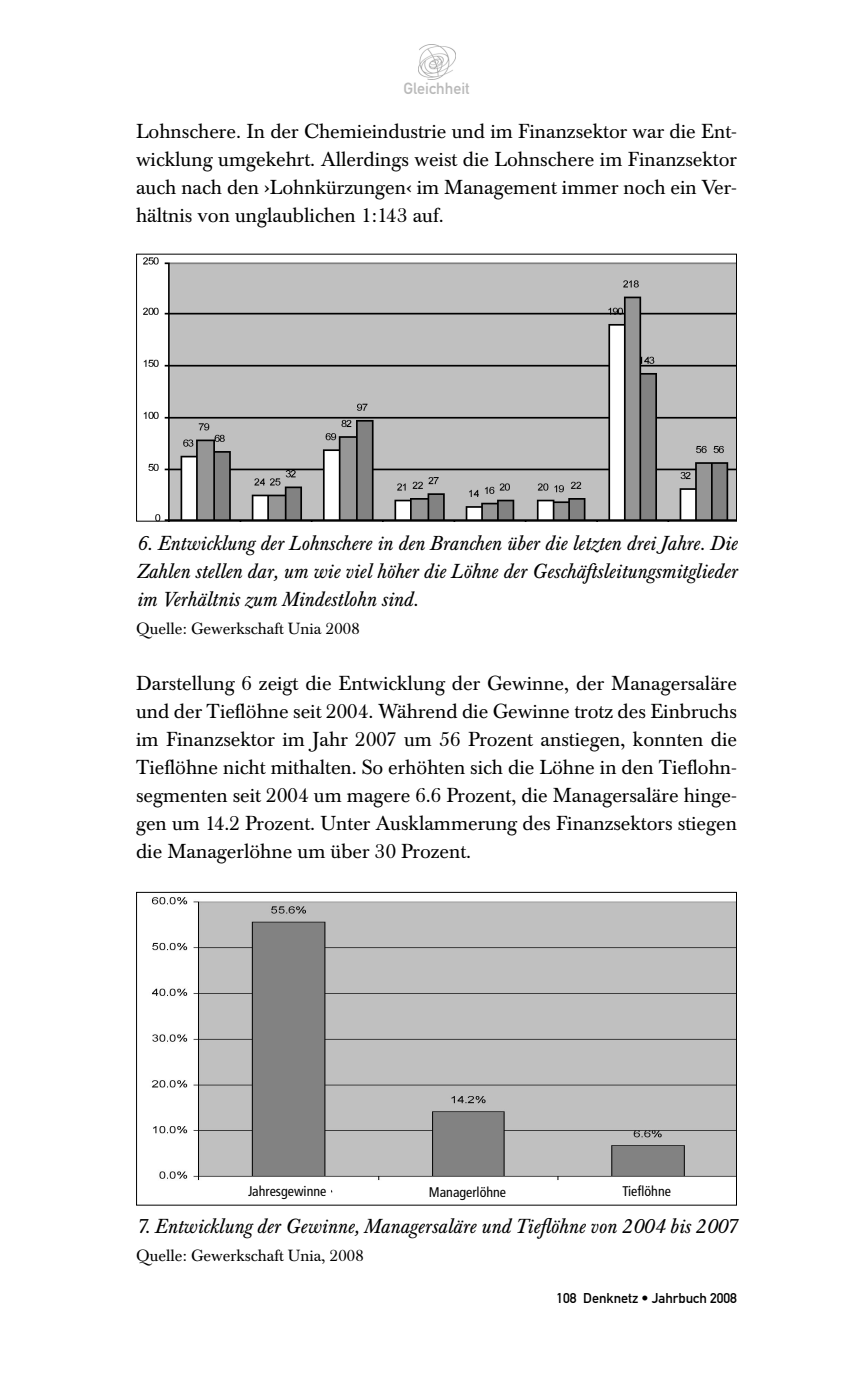
<style>
.page{position:relative;width:850px;height:1388px;background:#fff}
.page>*{position:absolute;margin:0;border:0;box-sizing:border-box;transform-origin:0 0}
.t1{font:20px/28px "Baskerville BE";color:#000;text-align:justify}
.t2{font:italic 20px/28px "Baskerville BE";color:#000;text-align:justify}
.t3{font:16px "Baskerville BE";color:#000}
.t4{font:16px "DIN Mittelschrift";color:#bababa}
.t5{font:condensed 14px "Frutiger";color:#000}
.t6{font:14px "DIN Mittelschrift";color:#000}
</style>
<div class="page">
<svg style="left:426px;top:44px;width:30px;height:16px"></svg>
<img style="left:418px;top:45px;width:37px;height:34px">
<img style="left:143px;top:257px;width:592px;height:263px">
<div style="left:136px;top:254px;width:601px;height:268px;border:1px solid #000"></div>
<img style="left:152px;top:897px;width:583px;height:296px">
<div style="left:244px;top:1183px;width:87px;height:18px;background:#fff"></div>
<div style="left:424px;top:1184px;width:87px;height:18px;background:#fff"></div>
<div style="left:603px;top:1183px;width:87px;height:18px;background:#fff"></div>
<p class="t4" style="left:403px;top:82px;width:68px">Gleichheit</p>
<p class="t1" style="left:136px;top:120px;width:602px">Lohnschere. In der Chemieindustrie und im Finanzsektor war die Ent&shy;wicklung umgekehrt. Allerdings weist die Lohnschere im Finanzsektor auch nach den ›Lohnkürzungen‹ im Management immer noch ein Ver&shy;hältnis von unglaublichen 1:143 auf.</p>
<p class="t2" style="left:136px;top:531px;width:602px">6. Entwicklung der Lohnschere in den Branchen über die letzten drei Jahre. Die Zahlen stellen dar, um wie viel höher die Löhne der Geschäftsleitungsmitglieder im Verhältnis zum Mindestlohn sind.</p>
<p class="t3" style="left:136px;top:622px;width:225px">Quelle: Gewerkschaft Unia 2008</p>
<p class="t1" style="left:136px;top:671px;width:602px">Darstellung 6 zeigt die Entwicklung der Gewinne, der Managersaläre und der Tieflöhne seit 2004. Während die Gewinne trotz des Einbruchs im Finanzsektor im Jahr 2007 um 56 Prozent anstiegen, konnten die Tieflöhne nicht mithalten. So erhöhten sich die Löhne in den Tieflohn&shy;segmenten seit 2004 um magere 6.6 Prozent, die Managersaläre hinge&shy;gen um 14.2 Prozent. Unter Ausklammerung des Finanzsektors stiegen die Managerlöhne um über 30 Prozent.</p>
<p class="t5" style="left:248px;top:1185px;width:80px">Jahresgewinne</p>
<p class="t5" style="left:429px;top:1186px;width:79px">Managerlöhne</p>
<p class="t5" style="left:623px;top:1185px;width:50px">Tieflöhne</p>
<p class="t2" style="left:136px;top:1214px;width:602px">7. Entwicklung der Gewinne, Managersaläre und Tieflöhne von 2004 bis 2007</p>
<p class="t3" style="left:136px;top:1249px;width:229px">Quelle: Gewerkschaft Unia, 2008</p>
<p class="t6" style="left:556px;top:1293px;width:182px">108 Denknetz • Jahrbuch 2008</p>
</div>
